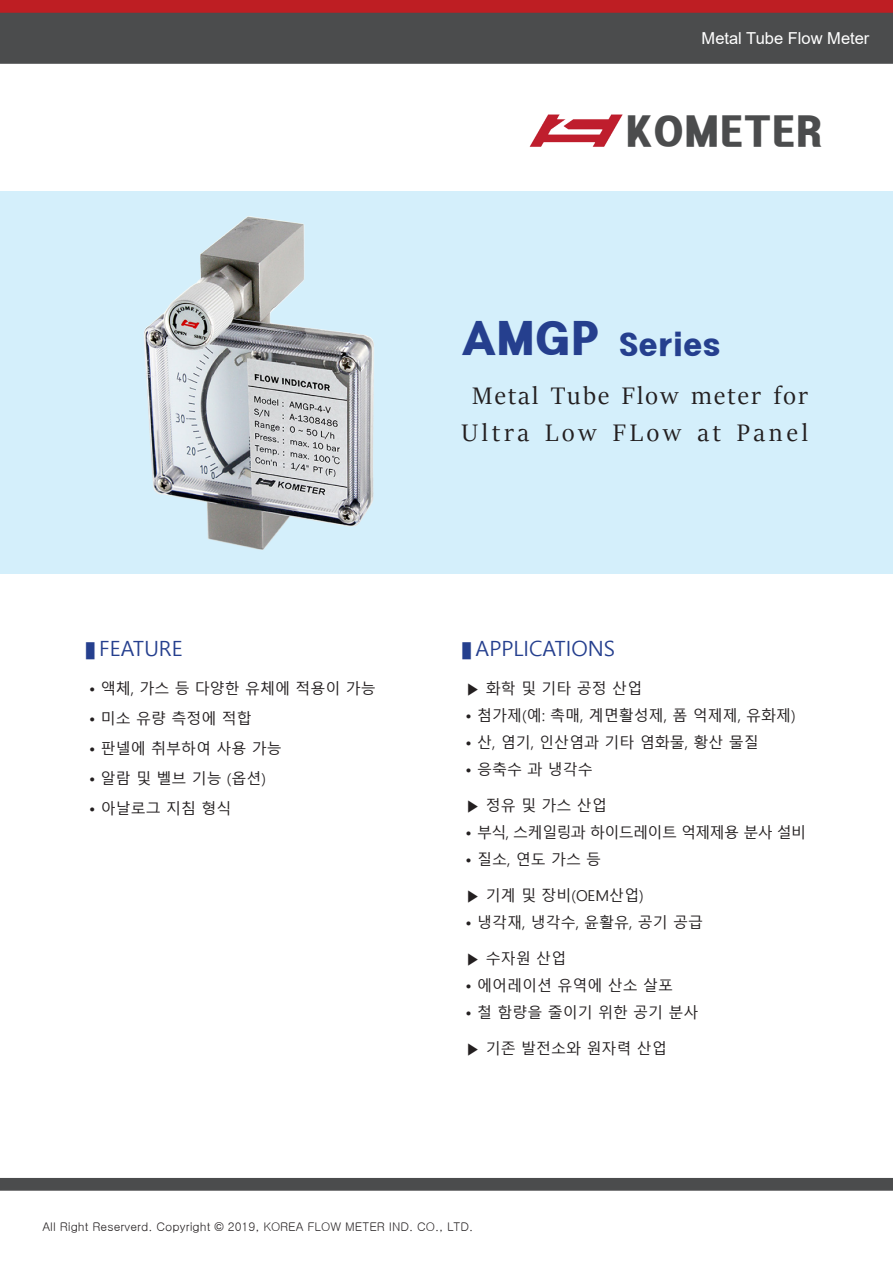
<style>
.page{position:relative;width:893px;height:1263px;background:#fff}
.page>*{position:absolute;margin:0;border:0;box-sizing:border-box;transform-origin:0 0}
.t1{font:36px "Headline R HM";color:#4b4c4d}
.t2{font:27px/36px "Sitka Banner";letter-spacing:.085em;color:#231f20;text-align:center}
.t3{font:27px "Headline R HM";color:#253f8e}
.t4{font:21px "Malgun Gothic";color:#253f8e}
.t5{font:16.5px "Arial";color:#fff}
.SUMMARY_FEATURE_내용{font:15px "Malgun Gothic";color:#231f20}
.SUMMARY_FEATURE_내용-2{font:15px "Malgun Gothic";letter-spacing:-.04em;color:#231f20}
.t6{font:12px "New Gulim";color:#231f20}
.s1{font-size:39px}
.s2{font-weight:700}
</style>
<div class="page">
<div style="left:0;top:0;width:893px;height:13px;background:#be1e23"></div>
<div style="left:0;top:13px;width:893px;height:51px;background:#4b4c4d;border:2px solid #4b4c4d"></div>
<div style="left:0;top:1178px;width:893px;height:13px;background:#4b4c4d;border:2px solid #4b4c4d"></div>
<div style="left:0;top:191px;width:893px;height:383px;background:#d4effb"></div>
<img style="left:144px;top:216px;width:230px;height:334px">
<img style="left:529px;top:114px;width:94px;height:33px">
<p class="t5" style="left:702px;top:27px;width:169px">Metal Tube Flow Meter</p>
<p class="t1" style="left:625px;top:113px;width:199px">KOMETER</p>
<p class="t3" style="left:461px;top:331px;width:261px"><span class="s1">AMGP</span> Series</p>
<p class="t2" style="left:461px;top:377px;width:348px">Metal Tube Flow meter for<br>Ultra Low FLow at Panel</p>
<p class="t4" style="left:85px;top:637px;width:99px"><span class="s2">■</span> FEATURE</p>
<p class="t4" style="left:461px;top:637px;width:155px"><span class="s2">■</span> APPLICATIONS</p>
<p class="SUMMARY_FEATURE_내용" style="left:89px;top:680px;width:288px">• 액체, 가스 등 다양한 유체에 적용이 가능</p>
<p class="SUMMARY_FEATURE_내용" style="left:89px;top:710px;width:164px">• 미소 유량 측정에 적합</p>
<p class="SUMMARY_FEATURE_내용" style="left:89px;top:740px;width:194px">• 판넬에 취부하여 사용 가능</p>
<p class="SUMMARY_FEATURE_내용" style="left:89px;top:770px;width:178px">• 알람 및 벨브 기능 (옵션)</p>
<p class="SUMMARY_FEATURE_내용" style="left:89px;top:800px;width:144px">• 아날로그 지침 형식</p>
<p class="SUMMARY_FEATURE_내용" style="left:466px;top:680px;width:178px">▶ 화학 및 기타 공정 산업</p>
<p class="SUMMARY_FEATURE_내용" style="left:466px;top:707px;width:332px">• 첨가제(예: 촉매, 계면활성제, 폼 억제제, 유화제)</p>
<p class="SUMMARY_FEATURE_내용" style="left:466px;top:734px;width:295px">• 산, 염기, 인산염과 기타 염화물, 황산 물질</p>
<p class="SUMMARY_FEATURE_내용" style="left:466px;top:761px;width:129px">• 응축수 과 냉각수</p>
<p class="SUMMARY_FEATURE_내용" style="left:466px;top:797px;width:143px">▶ 정유 및 가스 산업</p>
<p class="SUMMARY_FEATURE_내용-2" style="left:466px;top:824px;width:342px">• 부식, 스케일링과 하이드레이트 억제제용 분사 설비</p>
<p class="SUMMARY_FEATURE_내용" style="left:466px;top:851px;width:137px">• 질소, 연도 가스 등</p>
<p class="SUMMARY_FEATURE_내용" style="left:466px;top:887px;width:180px">▶ 기계 및 장비(OEM산업)</p>
<p class="SUMMARY_FEATURE_내용" style="left:466px;top:914px;width:239px">• 냉각재, 냉각수, 윤활유, 공기 공급</p>
<p class="SUMMARY_FEATURE_내용" style="left:466px;top:950px;width:102px">▶ 수자원 산업</p>
<p class="SUMMARY_FEATURE_내용" style="left:466px;top:977px;width:209px">• 에어레이션 유역에 산소 살포</p>
<p class="SUMMARY_FEATURE_내용" style="left:466px;top:1004px;width:234px">• 철 함량을 줄이기 위한 공기 분사</p>
<p class="SUMMARY_FEATURE_내용" style="left:466px;top:1040px;width:203px">▶ 기존 발전소와 원자력 산업</p>
<p class="t6" style="left:43px;top:1219px;width:432px">All Right Reserverd. Copyright © 2019, KOREA FLOW METER IND. CO., LTD.</p>
</div>
